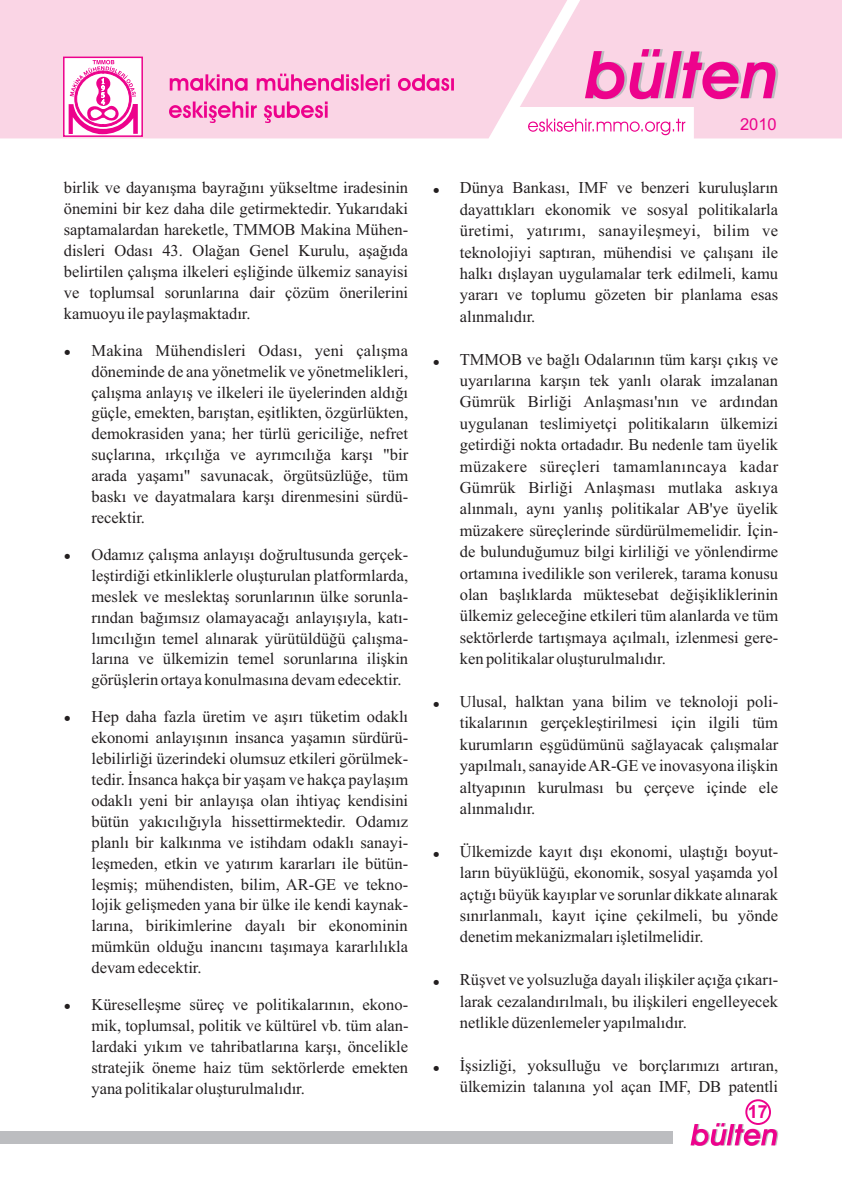
<style>
.page{position:relative;width:842px;height:1183px;background:#fff}
.page>*{position:absolute;margin:0;border:0;box-sizing:border-box;transform-origin:0 0}
.t1{font:700 18px "Arial";color:#ed028c}
.t2{font:16.5px/20.9px "Times New Roman";color:#231f20;text-align:justify}
.t3{font:16.5px "Arial";color:#ed028c}
</style>
<div class="page">
<div style="left:0;top:0;width:842px;height:138px;background:#fad5e5"></div>
<svg style="left:585px;top:49px;width:193px;height:50px;background:#ee7abc"></svg>
<svg style="left:528px;top:119px;width:157px;height:16px"></svg>
<svg style="left:169px;top:74px;width:285px;height:49px;background:#f7a7d1"></svg>
<svg style="left:690px;top:1122px;width:88px;height:23px"></svg>
<div style="left:745px;top:1098px;width:26px;height:26px;border:2px solid #ed028c;border-radius:50%"></div>
<div style="left:0;top:1130px;width:673px;height:13px;background:#bcbdc0"></div>
<svg style="left:62px;top:56px;width:82px;height:82px"></svg>
<p class="t2" style="left:64px;top:179px;width:346px">birlik ve dayanýþma bayraðýný yükseltme iradesinin önemini bir kez daha dile getirmektedir. Yukarýdaki saptamalardan hareketle, TMMOB Makina Mühen&shy;disleri Odasý 43. Olaðan Genel Kurulu, aþaðýda belirtilen çalýþma ilkeleri eþliðinde ülkemiz sanayisi ve toplumsal sorunlarýna dair çözüm önerilerini kamuoyu ile paylaþmaktadýr.</p>
<p class="t2" style="left:91px;top:341px;width:318px">Makina Mühendisleri Odasý, yeni çalýþma döneminde de ana yönetmelik ve yönetmelikleri, çalýþma anlayýþ ve ilkeleri ile üyelerinden aldýðý güçle, emekten, barýþtan, eþitlikten, özgürlükten, demokrasiden yana; her türlü gericiliðe, nefret suçlarýna, ýrkçýlýða ve ayrýmcýlýða karþý "bir arada yaþamý" savunacak, örgütsüzlüðe, tüm baský ve dayatmalara karþý direnmesini sürdü&shy;recektir.</p>
<p class="t2" style="left:91px;top:545px;width:318px">Odamýz çalýþma anlayýþý doðrultusunda gerçek&shy;leþtirdiði etkinliklerle oluþturulan platformlarda, meslek ve meslektaþ sorunlarýnýn ülke sorunla&shy;rýndan baðýmsýz olamayacaðý anlayýþýyla, katý&shy;lýmcýlýðýn temel alýnarak yürütüldüðü çalýþma&shy;larýna ve ülkemizin temel sorunlarýna iliþkin görüþlerin ortaya konulmasýna devam edecektir.</p>
<p class="t2" style="left:91px;top:707px;width:318px">Hep daha fazla üretim ve aþýrý tüketim odaklý ekonomi anlayýþýnýn insanca yaþamýn sürdürü&shy;lebilirliði üzerindeki olumsuz etkileri görülmek&shy;tedir. Ýnsanca hakça bir yaþam ve hakça paylaþým odaklý yeni bir anlayýþa olan ihtiyaç kendisini bütün yakýcýlýðýyla hissettirmektedir. Odamýz planlý bir kalkýnma ve istihdam odaklý sanayi&shy;leþmeden, etkin ve yatýrým kararlarý ile bütün&shy;leþmiþ; mühendisten, bilim, AR-GE ve tekno&shy;lojik geliþmeden yana bir ülke ile kendi kaynak&shy;larýna, birikimlerine dayalý bir ekonominin mümkün olduðu inancýný taþýmaya kararlýlýkla devam edecektir.</p>
<p class="t2" style="left:91px;top:995px;width:319px">Küreselleþme süreç ve politikalarýnýn, ekono&shy;mik, toplumsal, politik ve kültürel vb. tüm alan&shy;lardaki yýkým ve tahribatlarýna karþý, öncelikle stratejik öneme haiz tüm sektörlerde emekten yana politikalar oluþturulmalýdýr.</p>
<p class="t3" style="left:740px;top:118px;width:38px">2010</p>
<p class="t2" style="left:460px;top:179px;width:320px;line-height:21.5px">Dünya Bankasý, IMF ve benzeri kuruluþlarýn dayattýklarý ekonomik ve sosyal politikalarla üretimi, yatýrýmý, sanayileþmeyi, bilim ve teknolojiyi saptýran, mühendisi ve çalýþaný ile halký dýþlayan uygulamalar terk edilmeli, kamu yararý ve toplumu gözeten bir planlama esas alýnmalýdýr.</p>
<p class="t2" style="left:460px;top:350px;width:320px;line-height:21.5px">TMMOB ve baðlý Odalarýnýn tüm karþý çýkýþ ve uyarýlarýna karþýn tek yanlý olarak imzalanan Gümrük Birliði Anlaþmasý'nýn ve ardýndan uygulanan teslimiyetçi politikalarýn ülkemizi getirdiði nokta ortadadýr. Bu nedenle tam üyelik müzakere süreçleri tamamlanýncaya kadar Gümrük Birliði Anlaþmasý mutlaka askýya alýnmalý, ayný yanlýþ politikalar AB'ye üyelik müzakere süreçlerinde sürdürülmemelidir. Ýçin&shy;de bulunduðumuz bilgi kirliliði ve yönlendirme ortamýna ivedilikle son verilerek, tarama konusu olan baþlýklarda müktesebat deðiþikliklerinin ülkemiz geleceðine etkileri tüm alanlarda ve tüm sektörlerde tartýþmaya açýlmalý, izlenmesi gere&shy;ken politikalar oluþturulmalýdýr.</p>
<p class="t2" style="left:460px;top:692px;width:320px;line-height:21.5px">Ulusal, halktan yana bilim ve teknoloji poli&shy;tikalarýnýn gerçekleþtirilmesi için ilgili tüm kurumlarýn eþgüdümünü saðlayacak çalýþmalar yapýlmalý, sanayide AR-GE ve inovasyona iliþkin altyapýnýn kurulmasý bu çerçeve içinde ele alýnmalýdýr.</p>
<p class="t2" style="left:460px;top:841px;width:320px;line-height:21.5px">Ülkemizde kayýt dýþý ekonomi, ulaþtýðý boyut&shy;larýn büyüklüðü, ekonomik, sosyal yaþamda yol açtýðý büyük kayýplar ve sorunlar dikkate alýnarak sýnýrlanmalý, kayýt içine çekilmeli, bu yönde denetim mekanizmalarý iþletilmelidir.</p>
<p class="t2" style="left:460px;top:970px;width:320px;line-height:21.5px">Rüþvet ve yolsuzluða dayalý iliþkiler açýða çýkarý&shy;larak cezalandýrýlmalý, bu iliþkileri engelleyecek netlikle düzenlemeler yapýlmalýdýr.</p>
<p class="t2" style="left:460px;top:1055px;width:320px;line-height:21.5px">Ýþsizliði, yoksulluðu ve borçlarýmýzý artýran, ülkemizin talanýna yol açan IMF, DB patentli</p>
<p class="t1" style="left:748px;top:1104px;width:22px">17</p>
</div>
